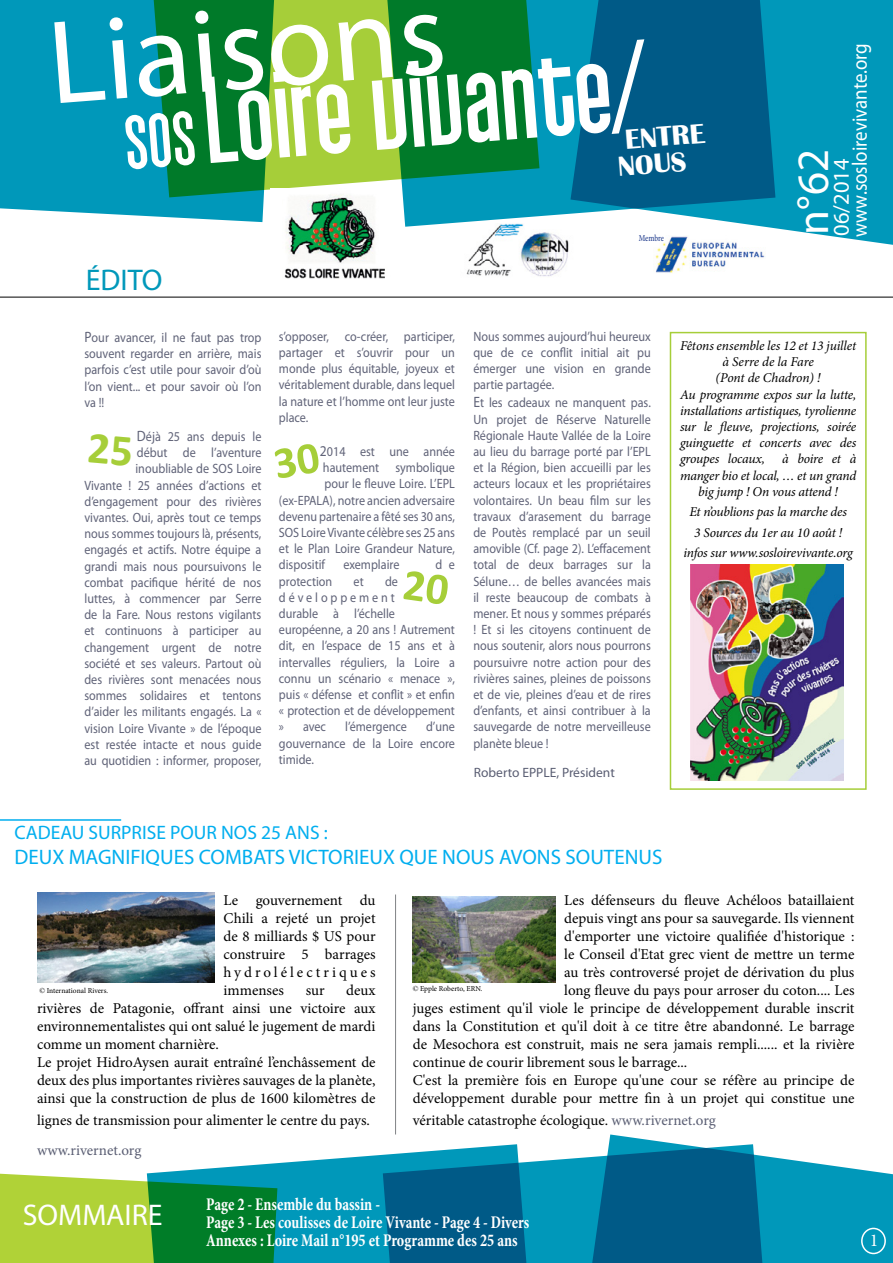
<style>
.page{position:relative;width:893px;height:1263px;background:#fff}
.page>*{position:absolute;margin:0;border:0;box-sizing:border-box;transform-origin:0 0}
.t1{font:120px "Myriad Pro";color:#fff}
.t2{font:45px "Myriad Pro";color:#fff}
.t3{font:30px "Myriad Pro";color:#fff}
.t4{font:30px "Myriad Pro";color:#0098ba}
.t5{font:700 28.5px/26.7px "Britannic";color:#fff}
.t6{font:22.5px "Myriad Pro";color:#fff}
.t7{font:21px "Myriad Pro";color:#00aeef}
.t8{font:21px "Myriad Pro";color:#fff;scale:.9 1}
.t9{font:19.5px "Myriad Pro";color:#00aeef}
.t10{font:700 condensed 18px/18px "Minion Pro";color:#fff;scale:.85 1}
.t11{font:18px "Minion Pro";color:#fff}
.t12{font:15px/18px "Minion Pro";color:#000;text-align:justify}
.t13{font:15px "Minion Pro";color:#5a5e73}
.t14{font:13.5px/16.2px "Myriad Pro";color:#606378;text-align:justify;scale:.9 1}
.t15{font:italic 13.5px/20.4px "Minion Pro";letter-spacing:-.015em;color:#000;text-align:center}
.t16{font:13.5px "Myriad Pro";color:#5a5e73}
.t17{font:500 9.3px "Minion Pro";letter-spacing:-.01em;color:#25408f;scale:.8 1}
.t18{font:7.5px "Minion Pro";letter-spacing:-.005em;color:#000}
.s1{font-size:15px}
.s2{color:#5a5e73}
.s3{font-family:"Times New Roman"}
</style>
<div class="page">
<img style="left:412px;top:896px;width:143px;height:86px">
<svg style="left:203px;top:1154px;width:180px;height:109px;background:#1ca3c1"></svg>
<div style="left:766px;top:0;width:127px;height:245px;background:#0098ba"></div>
<svg style="left:402px;top:0;width:373px;height:227px;background:#0e739b"></svg>
<svg style="left:277px;top:0;width:262px;height:197px;background:#48a44f"></svg>
<svg style="left:0;top:0;width:277px;height:222px;background:#0d979d"></svg>
<hr style="left:0;top:297px;width:893px;height:1px;background:#000">
<svg style="left:125px;top:58px;width:486px;height:111px"></svg>
<svg style="left:612px;top:39px;width:32px;height:95px"></svg>
<svg style="left:609px;top:1134px;width:284px;height:129px"></svg>
<svg style="left:383px;top:1144px;width:392px;height:119px;background:#0d749c"></svg>
<svg style="left:0;top:1169px;width:277px;height:94px;background:#64af46"></svg>
<img style="left:460px;top:219px;width:115px;height:58px">
<img style="left:655px;top:236px;width:111px;height:37px">
<img style="left:271px;top:189px;width:125px;height:90px">
<img style="left:690px;top:564px;width:153px;height:217px">
<div style="left:861px;top:1228px;width:25px;height:26px;border:2px solid #fff;border-radius:50%"></div>
<hr style="left:0;top:819px;width:121px;height:2px;background:#00aeef">
<img style="left:37px;top:893px;width:178px;height:89px">
<hr style="left:395px;top:894px;width:1px;height:240px;background:#808285">
<div style="left:670px;top:332px;width:197px;height:458px;border:2px solid #a6ce39"></div>
<h1 class="t1" style="left:44px;top:-12px;width:400px;rotate:-4deg">Liaisons</h1>
<h3 class="t4" style="left:86px;top:262px;width:78px">ÉDITO</h3>
<p class="t14" style="left:84px;top:329px;width:198px"><span class="s1">P</span>our avancer, il ne faut pas trop souvent regarder en arrière, mais parfois c’est utile pour savoir d’où l’on vient... et pour savoir où l’on va !!</p>
<p class="t14" style="left:84px;top:428px;width:198px;text-align:right"><span class="s1">D</span>éjà 25 ans depuis le<br>début de l’aventure inoubliable de SOS Loire<br>Vivante ! 25 années d’actions et d’engagement pour des rivières vivantes. Oui, après tout ce temps nous sommes toujours là, présents, engagés et actifs. Notre équipe a grandi mais nous poursuivons le combat pacifique hérité de nos luttes, à commencer par Serre de la Fare. Nous restons vigilants et continuons à participer au changement urgent de notre société et ses valeurs. Partout où des rivières sont menacées nous sommes solidaires et tentons d’aider les militants engagés. La « vision Loire Vivante » de l’époque est restée intacte et nous guide au quotidien : informer, proposer,</p>
<p class="t14" style="left:279px;top:328px;width:197px">s’opposer, co-créer, participer, partager et s’ouvrir pour un monde plus équitable, joyeux et véritablement durable, dans lequel la nature et l’homme ont leur juste place.</p>
<p class="t14" style="left:320px;top:443px;width:151px"><span class="s1">2</span>014 est une année</p>
<p class="t14" style="left:323px;top:459px;width:148px">hautement symbolique</p>
<p class="t14" style="left:324px;top:476px;width:147px">pour le fleuve Loire. L’EPL</p>
<p class="t14" style="left:279px;top:492px;width:197px">(ex-EPALA), notre ancien adversaire</p>
<p class="t14" style="left:279px;top:508px;width:197px">devenu partenaire a fêté ses 30 ans,</p>
<p class="t14" style="left:279px;top:524px;width:197px">SOS Loire Vivante célèbre ses 25 ans</p>
<p class="t14" style="left:279px;top:540px;width:197px">et le Plan Loire Grandeur Nature,</p>
<p class="t14" style="left:279px;top:557px;width:53px">dispositif</p>
<p class="t14" style="left:343px;top:557px;width:64px">exemplaire</p>
<p class="t14" style="left:435px;top:557px;width:23px">d e</p>
<p class="t14" style="left:279px;top:573px;width:61px">protection</p>
<p class="t14" style="left:354px;top:573px;width:13px">et</p>
<p class="t14" style="left:279px;top:573px;width:197px;text-align:left;text-indent:106px">de développement<br>durable à l’échelle européenne, a 20 ans ! Autrement dit, en l’espace de 15 ans et à intervalles réguliers, la Loire a connu un scénario « menace », puis « défense et conflit » et enfin « protection et de développement » avec</p>
<p class="t14" style="left:279px;top:719px;width:197px;text-indent:147px">d’une gouvernance de la Loire encore timide.</p>
<p class="t14" style="left:345px;top:719px;width:70px">l’émergence</p>
<h3 class="t5" style="left:615px;top:127px;width:90px;text-indent:9px;rotate:-4deg">ENTRE<br>NOUS</h3>
<p class="t17" style="left:639px;top:232px;width:33px">Membre</p>
<h3 class="t8" style="left:847px;top:237px;width:217px;rotate:-90deg">www.sosloirevivante.org</h3>
<h2 class="t2" style="left:785px;top:235px;width:87px;rotate:-90deg">n°62</h2>
<h3 class="t6" style="left:827px;top:236px;width:78px;rotate:-90deg">06/2014</h3>
<p class="t14" style="left:473px;top:328px;width:199px">Nous sommes aujourd’hui heureux que de ce conflit initial ait pu émerger une vision en grande partie partagée.</p>
<p class="t14" style="left:473px;top:395px;width:199px"><span class="s1">E</span>t les cadeaux ne manquent pas.<br>Un projet de Réserve Naturelle Régionale Haute Vallée de la Loire au lieu du barrage porté par l’EPL et la Région, bien accueilli par les acteurs locaux et les propriétaires volontaires. Un beau film sur les travaux d’arasement du barrage de Poutès remplacé par un seuil amovible (Cf. page 2). L’effacement total de deux barrages sur la Sélune… de belles avancées mais il reste beaucoup de combats à mener. Et nous y sommes préparés ! Et si les citoyens continuent de nous soutenir, alors nous pourrons poursuivre notre action pour des rivières saines, pleines de poissons et de vie, pleines d’eau et de rires d’enfants, et ainsi contribuer à la sauvegarde de notre merveilleuse planète bleue !</p>
<p class="t16" style="left:474px;top:764px;width:142px">Roberto EPPLE, Président</p>
<p class="t15" style="left:680px;top:335px;width:178px">Fêtons ensemble les 12 et 13 juillet</p>
<p class="t15" style="left:722px;top:352px;width:93px">à Serre de la Fare</p>
<p class="t15" style="left:716px;top:368px;width:107px">(Pont de Chadron) !</p>
<p class="t15" style="left:680px;top:384px;width:178px">Au programme expos sur la lutte,</p>
<p class="t15" style="left:680px;top:400px;width:178px">installations artistiques, tyrolienne</p>
<p class="t15" style="left:680px;top:416px;width:178px">sur le fleuve, projections, soirée</p>
<p class="t15" style="left:680px;top:433px;width:178px">guinguette et concerts avec des</p>
<p class="t15" style="left:680px;top:449px;width:86px">groupes locaux,</p>
<p class="t15" style="left:782px;top:449px;width:76px">à boire et à</p>
<p class="t15" style="left:680px;top:465px;width:178px">manger bio et local, … et un grand</p>
<p class="t15" style="left:698px;top:481px;width:141px">big jump ! On vous attend !</p>
<p class="t15" style="left:683px;top:502px;width:171px">Et n’oublions pas la marche des<br>3 Sources du 1er au 10 août ! infos sur www.sosloirevivante.org</p>
<h3 class="t9" style="left:14px;top:820px;width:315px">CADEAU SURPRISE POUR NOS 25 ANS :</h3>
<h3 class="t7" style="left:14px;top:844px;width:649px">DEUX MAGNIFIQUES COMBATS VICTORIEUX QUE NOUS AVONS SOUTENUS</h3>
<p class="t12" style="left:224px;top:891px;width:153px">Le gouvernement du Chili a rejeté un projet de 8 milliards $ US pour construire 5 barrages hydrolélectriques immenses</p>
<p class="t12" style="left:564px;top:891px;width:292px">Les défenseurs du fleuve Achéloos bataillaient</p>
<p class="t12" style="left:564px;top:909px;width:292px">depuis vingt ans pour sa sauvegarde. Ils viennent</p>
<p class="t12" style="left:564px;top:927px;width:292px">d'emporter une victoire qualifiée d'historique :</p>
<p class="t12" style="left:564px;top:945px;width:292px">le Conseil d'Etat grec vient de mettre un terme</p>
<p class="t12" style="left:564px;top:963px;width:292px">au très controversé projet de dérivation du plus</p>
<p class="t12" style="left:564px;top:981px;width:292px">long fleuve du pays pour arroser du coton.... Les</p>
<p class="t12" style="left:413px;top:999px;width:443px">juges estiment qu'il viole le principe de développement durable inscrit</p>
<p class="t12" style="left:413px;top:1017px;width:443px">dans la Constitution et qu'il doit à ce titre être abandonné. Le barrage</p>
<p class="t12" style="left:413px;top:1035px;width:443px">de Mesochora est construit, mais ne sera jamais rempli...... et la rivière</p>
<p class="t12" style="left:413px;top:1053px;width:276px">continue de courir librement sous le barrage...</p>
<p class="t12" style="left:413px;top:1071px;width:443px">C'est la première fois en Europe qu'une cour se réfère au principe de</p>
<p class="t12" style="left:413px;top:1089px;width:443px">développement durable pour mettre fin à un projet qui constitue une</p>
<p class="t12" style="left:413px;top:1111px;width:305px">véritable catastrophe écologique. <span class="s2">www.rivernet.org</span></p>
<p class="t12" style="left:37px;top:981px;width:340px;text-align:left;text-indent:309px">deux rivières de Patagonie, offrant ainsi une victoire aux environnementalistes qui ont salué le jugement de mardi comme un moment charnière.<br>Le projet HidroAysen aurait entraîné l’enchâssement de deux des plus importantes rivières sauvages de la planète, ainsi que la construction de plus de 1600 kilomètres de</p>
<p class="t12" style="left:37px;top:1111px;width:335px">lignes de transmission pour alimenter le centre du pays.</p>
<p class="t18" style="left:413px;top:984px;width:71px"><span class="s3">©</span> Epple Roberto, ERN.</p>
<p class="t18" style="left:39px;top:985px;width:70px"><span class="s3">©</span> International Rivers.</p>
<p class="t12" style="left:306px;top:981px;width:20px">sur</p>
<p class="t13" style="left:37px;top:1140px;width:106px">www.rivernet.org</p>
<h3 class="t3" style="left:23px;top:1196px;width:141px">SOMMAIRE</h3>
<h3 class="t10" style="left:206px;top:1195px;width:382px">Page 2 - Ensemble du bassin -<br>Page 3 - Les coulisses de Loire Vivante - Page 4 - Divers<br>Annexes : Loire Mail n°195 et Programme des 25 ans</h3>
<h3 class="t11" style="left:870px;top:1228px;width:10px">1</h3>
</div>
